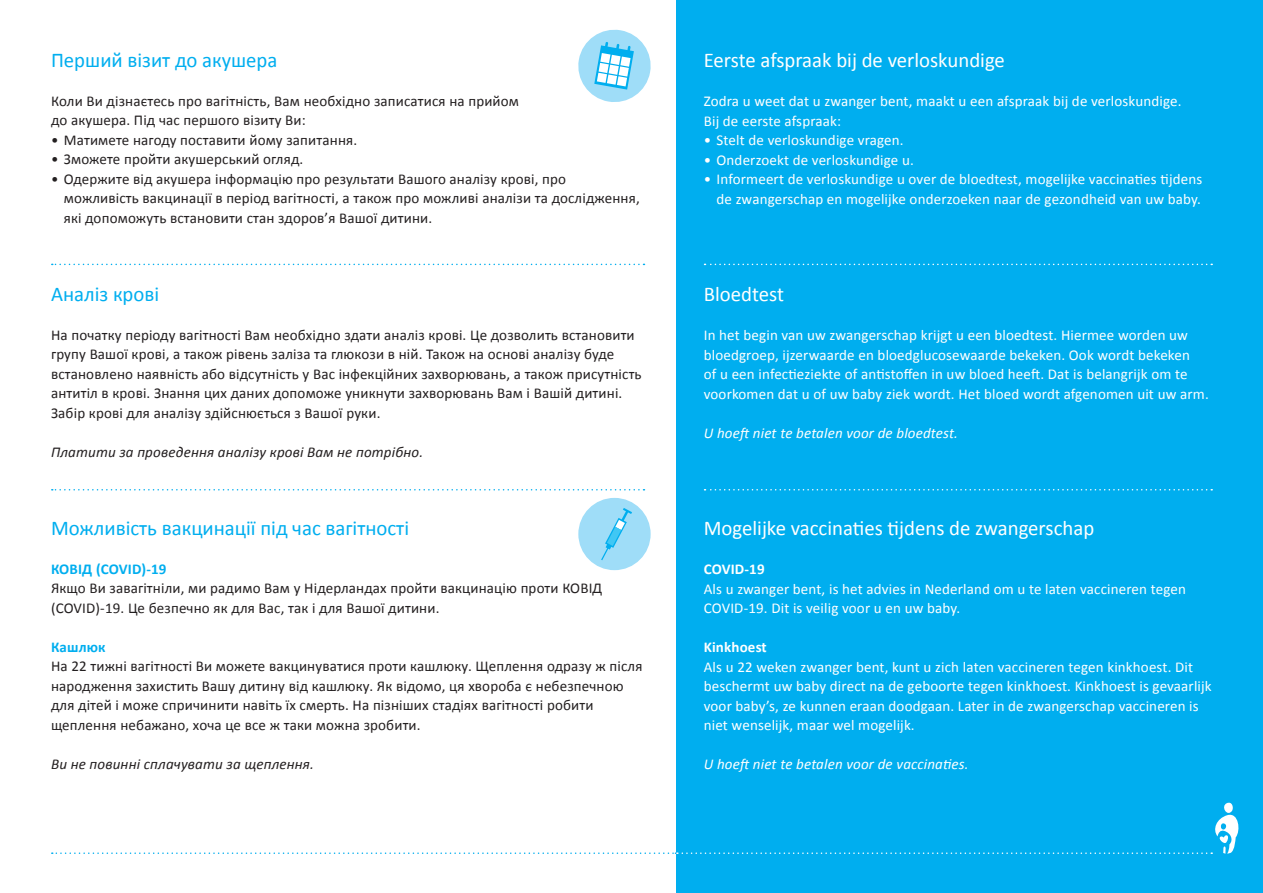
<style>
.page{position:relative;width:1263px;height:893px;background:#fff}
.page>*{position:absolute;margin:0;border:0;box-sizing:border-box;transform-origin:0 0}
.Platte_tekst{font:21px "Calibri";color:#fff}
.Platte_tekst-2{font:21px "Calibri";color:#00aeef}
.Platte_tekst-3{font:15px/19.5px "Calibri";letter-spacing:.01em;color:#231f20}
.Platte_tekst-4{font:15px/19.5px "Calibri";letter-spacing:.01em;color:#fff}
.Platte_tekst-5{font:italic 15px "Calibri";letter-spacing:.01em;color:#231f20}
.Platte_tekst-6{font:italic 15px "Calibri";letter-spacing:.01em;color:#fff}
.Platte_tekst-7{font:700 15px "Calibri";letter-spacing:.01em;color:#00aeef}
.Platte_tekst-8{font:700 15px "Calibri";letter-spacing:.01em;color:#fff}
</style>
<div class="page">
<div style="left:676px;top:0;width:587px;height:893px;background:#00aeef"></div>
<svg style="left:52px;top:803px;width:1187px;height:51px"></svg>
<svg style="left:704px;top:264px;width:508px;height:1px"></svg>
<svg style="left:704px;top:489px;width:508px;height:1px"></svg>
<svg style="left:52px;top:489px;width:592px;height:1px"></svg>
<svg style="left:52px;top:264px;width:592px;height:1px"></svg>
<svg style="left:578px;top:29px;width:73px;height:73px"></svg>
<div style="left:578px;top:498px;width:73px;height:72px;background:#9fddf8;border-radius:50%"></div>
<svg style="left:601px;top:508px;width:31px;height:52px"></svg>
<p class="Platte_tekst-2" style="left:51px;top:47px;width:228px">Перший візит до акушера</p>
<p class="Platte_tekst-3" style="left:51px;top:90px;width:470px">Коли Ви дізнаєтесь про вагітність, Вам необхідно записатися на прийом до акушера. Під час першого візиту Ви:</p>
<p class="Platte_tekst-3" style="left:51px;top:129px;width:308px">• Матимете нагоду поставити йому запитання.</p>
<p class="Platte_tekst-3" style="left:51px;top:149px;width:254px">• Зможете пройти акушерський огляд.</p>
<p class="Platte_tekst-3" style="left:64px;top:168px;width:577px;text-indent:-13px">• Одержите від акушера інформацію про результати Вашого аналізу крові, про можливість вакцинації в період вагітності, а також про можливі аналізи та дослідження, які допоможуть встановити стан здоров’я Вашої дитини.</p>
<p class="Platte_tekst-2" style="left:51px;top:281px;width:110px">Аналіз крові</p>
<p class="Platte_tekst-3" style="left:51px;top:324px;width:592px">На початку періоду вагітності Вам необхідно здати аналіз крові. Це дозволить встановити групу Вашої крові, а також рівень заліза та глюкози в ній. Також на основі аналізу буде встановлено наявність або відсутність у Вас інфекційних захворювань, а також присутність антитіл в крові. Знання цих даних допоможе уникнути захворювань Вам і Вашій дитині.<br>Забір крові для аналізу здійснюється з Вашої руки.</p>
<p class="Platte_tekst-5" style="left:51px;top:442px;width:374px">Платити за проведення аналізу крові Вам не потрібно.</p>
<p class="Platte_tekst-2" style="left:51px;top:515px;width:360px">Можливість вакцинації під час вагітності</p>
<p class="Platte_tekst-7" style="left:51px;top:559px;width:117px">КОВІД (COVID)-19</p>
<p class="Platte_tekst-3" style="left:51px;top:578px;width:553px">Якщо Ви завагітніли, ми радимо Вам у Нідерландах пройти вакцинацію проти КОВІД (COVID)-19. Це безпечно як для Вас, так і для Вашої дитини.</p>
<p class="Platte_tekst-7" style="left:51px;top:637px;width:56px">Кашлюк</p>
<p class="Platte_tekst-3" style="left:51px;top:656px;width:593px">На 22 тижні вагітності Ви можете вакцинуватися проти кашлюку. Щеплення одразу ж після народження захистить Вашу дитину від кашлюку. Як відомо, ця хвороба є небезпечною для дітей і може спричинити навіть їх смерть. На пізніших стадіях вагітності робити щеплення небажано, хоча це все ж таки можна зробити.</p>
<p class="Platte_tekst-5" style="left:51px;top:754px;width:264px">Ви не повинні сплачувати за щеплення.</p>
<p class="Platte_tekst" style="left:704px;top:47px;width:303px">Eerste afspraak bij de verloskundige</p>
<p class="Platte_tekst-4" style="left:704px;top:91px;width:479px">Zodra u weet dat u zwanger bent, maakt u een afspraak bij de verloskundige.<br>Bij de eerste afspraak:</p>
<p class="Platte_tekst-4" style="left:704px;top:130px;width:201px">• Stelt de verloskundige vragen.</p>
<p class="Platte_tekst-4" style="left:704px;top:149px;width:212px">• Onderzoekt de verloskundige u.</p>
<p class="Platte_tekst-4" style="left:704px;top:169px;width:500px;text-align:right">• Informeert de verloskundige u over de bloedtest, mogelijke vaccinaties tijdens de zwangerschap en mogelijke onderzoeken naar de gezondheid van uw baby.</p>
<p class="Platte_tekst" style="left:704px;top:281px;width:82px">Bloedtest</p>
<p class="Platte_tekst-4" style="left:704px;top:325px;width:506px">In het begin van uw zwangerschap krijgt u een bloedtest. Hiermee worden uw bloedgroep, ijzerwaarde en bloedglucosewaarde bekeken. Ook wordt bekeken<br>of u een infectieziekte of antistoffen in uw bloed heeft. Dat is belangrijk om te voorkomen dat u of uw baby ziek wordt. Het bloed wordt afgenomen uit uw arm.</p>
<p class="Platte_tekst-6" style="left:704px;top:423px;width:256px">U hoeft niet te betalen voor de bloedtest.</p>
<p class="Platte_tekst" style="left:704px;top:515px;width:392px">Mogelijke vaccinaties tijdens de zwangerschap</p>
<p class="Platte_tekst-8" style="left:704px;top:560px;width:62px">COVID-19</p>
<p class="Platte_tekst-4" style="left:704px;top:578px;width:484px">Als u zwanger bent, is het advies in Nederland om u te laten vaccineren tegen<br>COVID-19. Dit is veilig voor u en uw baby.</p>
<p class="Platte_tekst-8" style="left:704px;top:638px;width:65px">Kinkhoest</p>
<p class="Platte_tekst-4" style="left:704px;top:656px;width:509px">Als u 22 weken zwanger bent, kunt u zich laten vaccineren tegen kinkhoest. Dit beschermt uw baby direct na de geboorte tegen kinkhoest. Kinkhoest is gevaarlijk voor baby’s, ze kunnen eraan doodgaan. Later in de zwangerschap vaccineren is niet wenselijk, maar wel mogelijk.</p>
<p class="Platte_tekst-6" style="left:704px;top:755px;width:266px">U hoeft niet te betalen voor de vaccinaties.</p>
</div>
